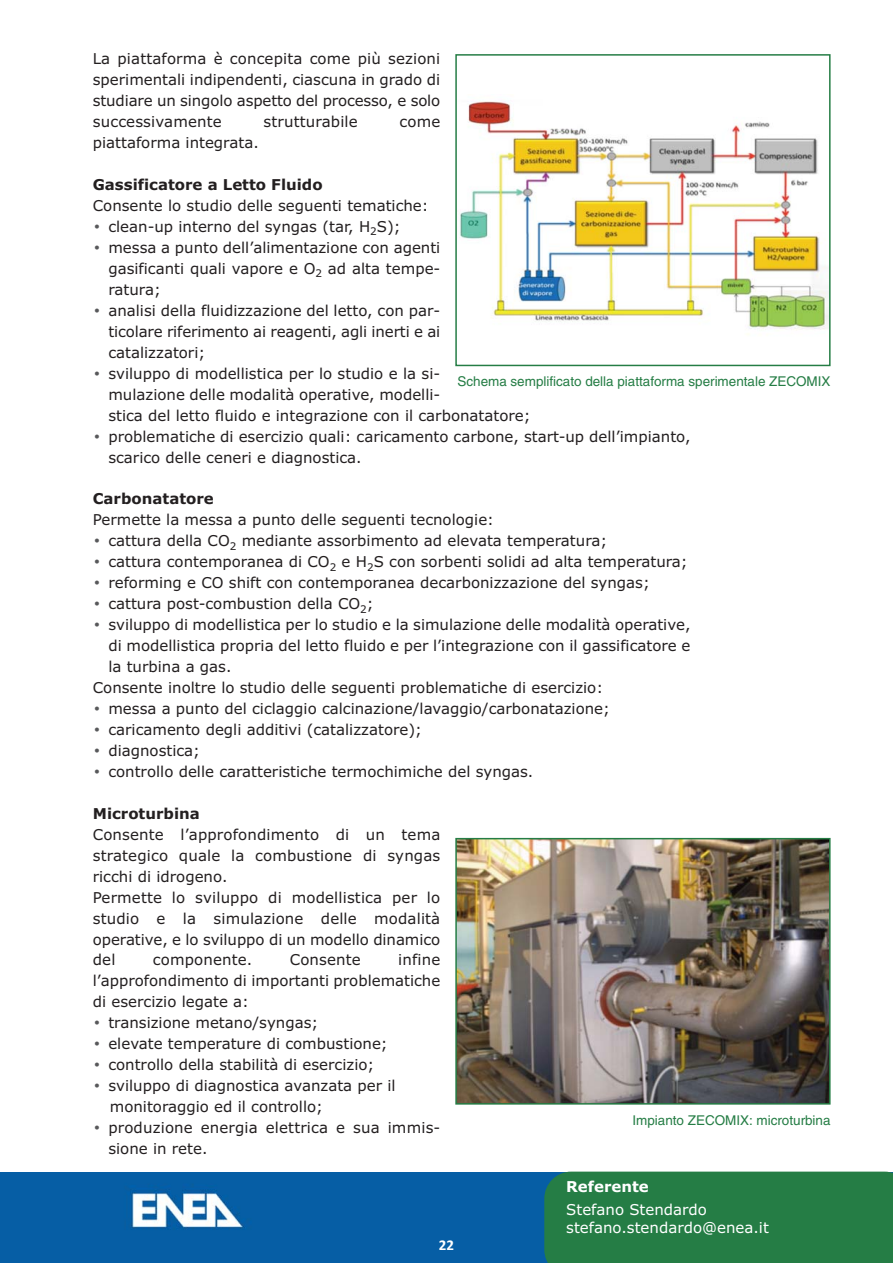
<style>
.page{position:relative;width:893px;height:1263px;background:#fff}
.page>*{position:absolute;margin:0;border:0;box-sizing:border-box;transform-origin:0 0}
.t1{font:15px/21px "Verdana";color:#231f20}
.t2{font:700 15px "Verdana";color:#231f20}
.t3{font:15px/18px "Verdana";color:#fff}
.t4{font:700 15px "Verdana";color:#fff}
.t5{font:700 15px "Calibri";color:#fff}
.t6{font:13.5px "Helvetica";color:#257d45}
.s1{font-family:"Times New Roman";font-size:16.5px;color:#58595b}
</style>
<div class="page">
<div style="left:0;top:1172px;width:544px;height:90px;background:#065ea5"></div>
<div style="left:544px;top:1172px;width:349px;height:90px;background:#257d45"></div>
<img style="left:460px;top:101px;width:368px;height:234px">
<div style="left:455px;top:54px;width:375px;height:312px;border:1px solid #257d45"></div>
<img style="left:457px;top:840px;width:371px;height:263px">
<div style="left:455px;top:838px;width:375px;height:267px;border:1px solid #257d45"></div>
<p class="t1" style="left:93px;top:50px;width:349px;text-align:justify">La piattaforma è concepita come più sezioni sperimentali indipendenti, ciascuna in grado di studiare un singolo aspetto del processo, e solo successivamente</p>
<p class="t1" style="left:264px;top:113px;width:96px">strutturabile</p>
<p class="t1" style="left:400px;top:113px;width:42px">come</p>
<p class="t1" style="left:93px;top:134px;width:167px">piattaforma integrata.</p>
<p class="t2" style="left:93px;top:179px;width:231px">Gassificatore a Letto Fluido</p>
<p class="t1" style="left:93px;top:196px;width:337px">Consente lo studio delle seguenti tematiche:</p>
<p class="t1" style="left:94px;top:217px;width:308px"><span class="s1">•</span> clean-up interno del syngas (tar, H<sub>2</sub>S);</p>
<p class="t1" style="left:108px;top:238px;width:333px;text-align:justify;text-indent:-14px"><span class="s1">•</span> messa a punto dell’alimentazione con agenti gasificanti quali vapore e O<sub>2</sub> ad alta tempe&shy;ratura;</p>
<p class="t1" style="left:108px;top:301px;width:333px;text-align:justify;text-indent:-14px"><span class="s1">•</span> analisi della fluidizzazione del letto, con par&shy;ticolare riferimento ai reagenti, agli inerti e ai catalizzatori;</p>
<p class="t1" style="left:108px;top:364px;width:424px;text-indent:-14px"><span class="s1">•</span> sviluppo di modellistica per lo studio e la si-<br>mulazione delle modalità operative, modelli-<br>stica del letto fluido e integrazione con il carbonatatore;</p>
<p class="t1" style="left:108px;top:427px;width:584px;text-indent:-14px"><span class="s1">•</span> problematiche di esercizio quali: caricamento carbone, start-up dell’impianto, scarico delle ceneri e diagnostica.</p>
<p class="t2" style="left:93px;top:493px;width:123px">Carbonatatore</p>
<p class="t1" style="left:93px;top:511px;width:403px">Permette la messa a punto delle seguenti tecnologie:</p>
<p class="t1" style="left:94px;top:532px;width:515px"><span class="s1">•</span> cattura della CO<sub>2</sub> mediante assorbimento ad elevata temperatura;</p>
<p class="t1" style="left:94px;top:553px;width:595px"><span class="s1">•</span> cattura contemporanea di CO<sub>2</sub> e H<sub>2</sub>S con sorbenti solidi ad alta temperatura;</p>
<p class="t1" style="left:94px;top:574px;width:557px"><span class="s1">•</span> reforming e CO shift con contemporanea decarbonizzazione del syngas;</p>
<p class="t1" style="left:94px;top:595px;width:281px"><span class="s1">•</span> cattura post-combustion della CO<sub>2</sub>;</p>
<p class="t1" style="left:94px;top:616px;width:598px"><span class="s1">•</span> sviluppo di modellistica per lo studio e la simulazione delle modalità operative,</p>
<p class="t1" style="left:108px;top:637px;width:584px">di modellistica propria del letto fluido e per l’integrazione con il gassificatore e</p>
<p class="t1" style="left:108px;top:657px;width:125px">la turbina a gas.</p>
<p class="t1" style="left:93px;top:678px;width:512px">Consente inoltre lo studio delle seguenti problematiche di esercizio:</p>
<p class="t1" style="left:94px;top:699px;width:517px"><span class="s1">•</span> messa a punto del ciclaggio calcinazione/lavaggio/carbonatazione;</p>
<p class="t1" style="left:94px;top:720px;width:329px"><span class="s1">•</span> caricamento degli additivi (catalizzatore);</p>
<p class="t1" style="left:94px;top:741px;width:108px"><span class="s1">•</span> diagnostica;</p>
<p class="t1" style="left:94px;top:762px;width:441px"><span class="s1">•</span> controllo delle caratteristiche termochimiche del syngas.</p>
<p class="t2" style="left:93px;top:807px;width:108px">Microturbina</p>
<p class="t1" style="left:93px;top:825px;width:349px">Consente l’approfondimento di un tema strategico quale la combustione di syngas ricchi di idrogeno.<br>Permette lo sviluppo di modellistica per lo studio e la simulazione delle modalità operative, e lo sviluppo di un modello dinamico del</p>
<p class="t6" style="left:457px;top:376px;width:375px">Schema semplificato della piattaforma sperimentale ZECOMIX</p>
<p class="t1" style="left:93px;top:951px;width:349px;text-align:justify;text-indent:305px">infine l’approfondimento di importanti problematiche di esercizio legate a:</p>
<p class="t1" style="left:94px;top:1014px;width:226px"><span class="s1">•</span> transizione metano/syngas;</p>
<p class="t1" style="left:94px;top:1035px;width:295px"><span class="s1">•</span> elevate temperature di combustione;</p>
<p class="t1" style="left:94px;top:1056px;width:282px"><span class="s1">•</span> controllo della stabilità di esercizio;</p>
<p class="t1" style="left:110px;top:1077px;width:287px;text-indent:-16px"><span class="s1">•</span> sviluppo di diagnostica avanzata per il monitoraggio ed il controllo;</p>
<p class="t1" style="left:108px;top:1118px;width:333px;text-indent:-14px"><span class="s1">•</span> produzione energia elettrica e sua immis&shy;sione in rete.</p>
<p class="t1" style="left:153px;top:951px;width:101px">componente.</p>
<p class="t1" style="left:290px;top:951px;width:73px">Consente</p>
<p class="t6" style="left:632px;top:1115px;width:200px">Impianto ZECOMIX: microturbina</p>
<p class="t5" style="left:439px;top:1236px;width:17px">22</p>
<p class="t4" style="left:566px;top:1181px;width:84px">Referente</p>
<p class="t3" style="left:566px;top:1202px;width:204px">Stefano Stendardo stefano.stendardo@enea.it</p>
</div>
